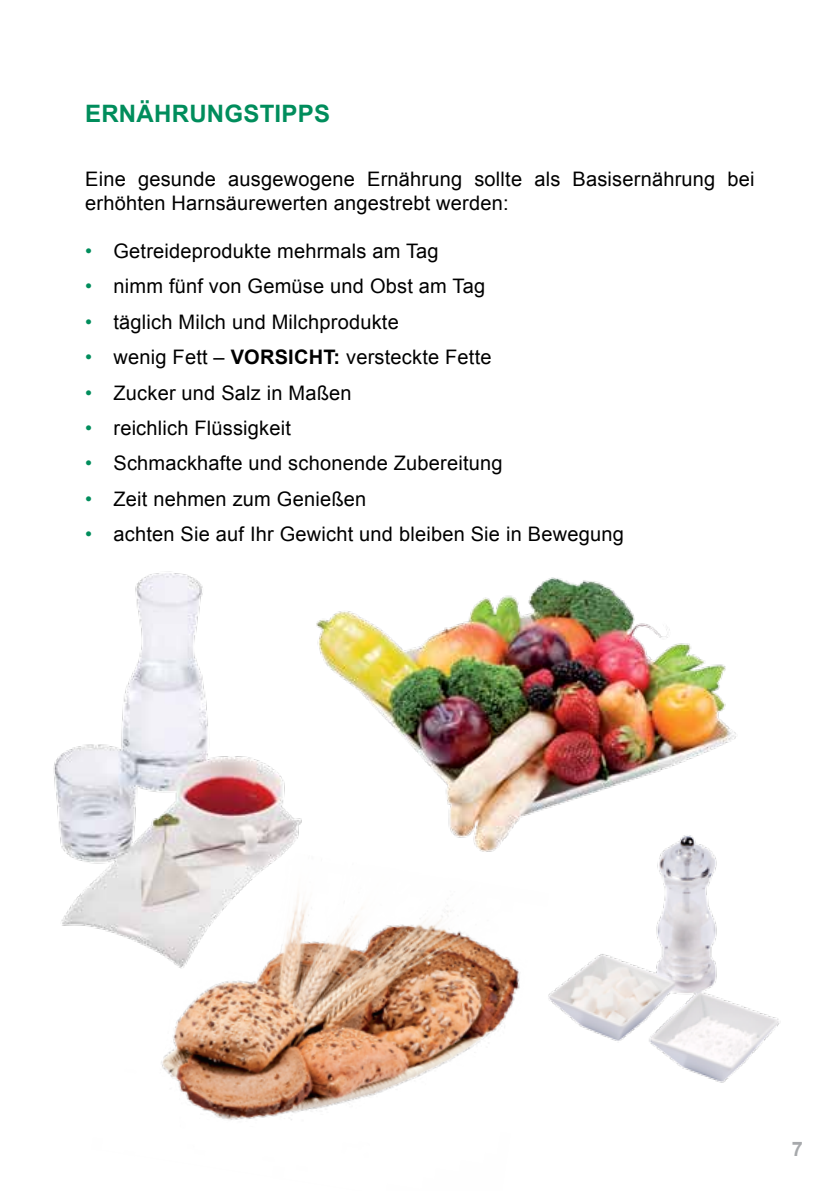
<style>
.page{position:relative;width:840px;height:1191px;background:#fff}
.page>*{position:absolute;margin:0;border:0;box-sizing:border-box;transform-origin:0 0}
.t1{font:700 24px "Arial";letter-spacing:.01em;color:#008d5c}
.t2{font:20px/24px "Arial";letter-spacing:.01em;color:#000}
.t3{font:700 20px "Arial";color:#a7a9ac}
.s1{color:#008d5c}
.s2{font-weight:700}
</style>
<div class="page">
<img style="left:161px;top:903px;width:359px;height:217px">
<img style="left:53px;top:571px;width:252px;height:401px">
<img style="left:316px;top:577px;width:420px;height:275px">
<img style="left:544px;top:833px;width:236px;height:250px">
<p class="t1" style="left:85px;top:98px;width:140px">ERNÄHRUNGS</p>
<p class="t1" style="left:259px;top:98px;width:30px">TIPPS</p>
<p class="t2" style="left:85px;top:167px;width:670px">Eine gesunde ausgewogene Ernährung sollte als Basisernährung bei erhöhten Harnsäurewerten angestrebt werden:</p>
<p class="t2" style="left:85px;top:239px;width:355px"><span class="s1">•</span> Getreideprodukte mehrmals am Tag</p>
<p class="t2" style="left:85px;top:275px;width:401px"><span class="s1">•</span> nimm fünf von Gemüse und Obst am Tag</p>
<p class="t2" style="left:85px;top:310px;width:315px"><span class="s1">•</span> täglich Milch und Milchprodukte</p>
<p class="t2" style="left:85px;top:345px;width:408px"><span class="s1">•</span> wenig Fett – <span class="s2">VORSICHT:</span> versteckte Fette</p>
<p class="t2" style="left:85px;top:381px;width:268px"><span class="s1">•</span> Zucker und Salz in Maßen</p>
<p class="t2" style="left:85px;top:416px;width:207px"><span class="s1">•</span> reichlich Flüssigkeit</p>
<p class="t2" style="left:85px;top:451px;width:419px"><span class="s1">•</span> Schmackhafte und schonende Zubereitung</p>
<p class="t2" style="left:85px;top:487px;width:282px"><span class="s1">•</span> Zeit nehmen zum Genießen</p>
<p class="t2" style="left:85px;top:522px;width:540px"><span class="s1">•</span> achten Sie auf Ihr Gewicht und bleiben Sie in Bewegung</p>
<p class="t3" style="left:791px;top:1135px;width:13px">7</p>
</div>
